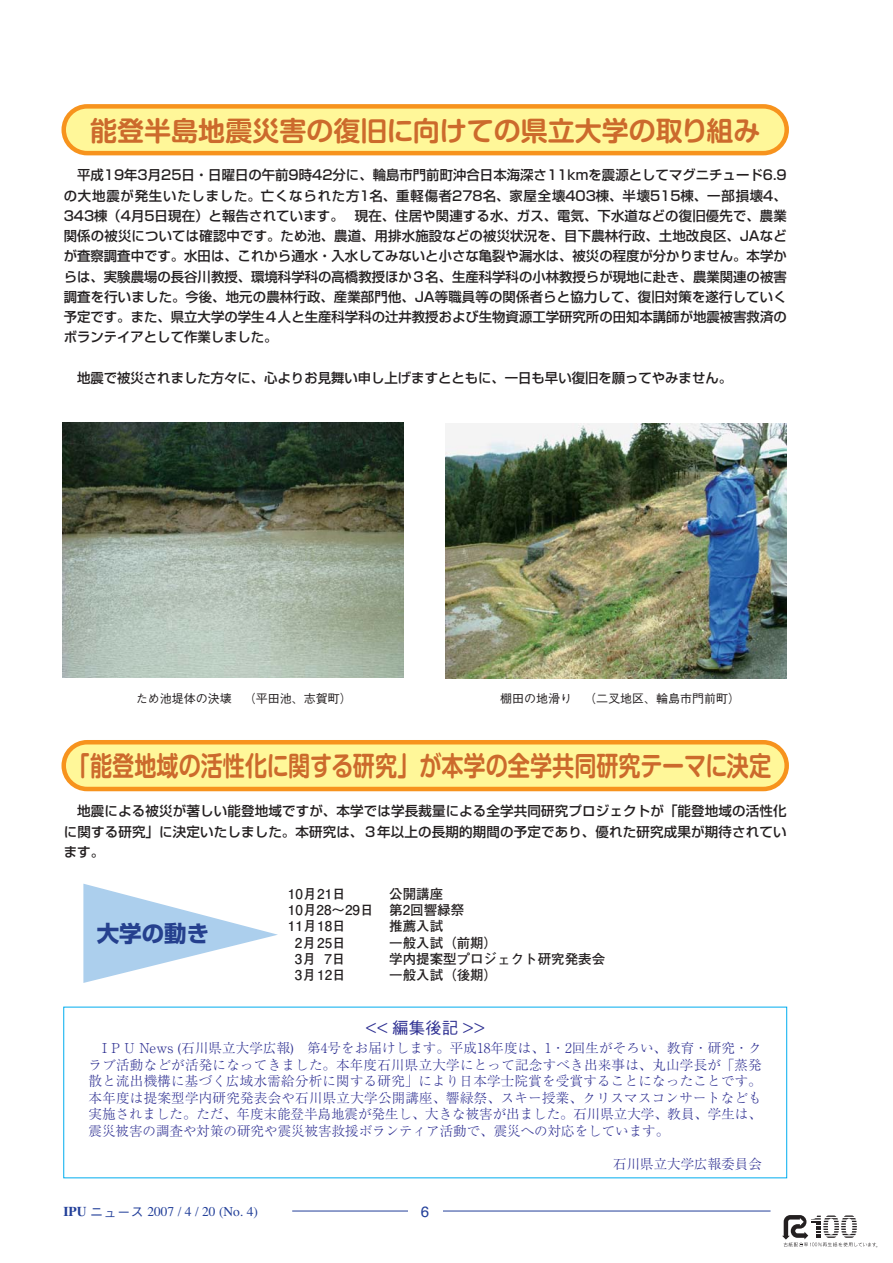
<style>
.page{position:relative;width:893px;height:1263px;background:#fff}
.page>*{position:absolute;margin:0;border:0;box-sizing:border-box;transform-origin:0 0}
.t1{font:27px "Shin M Go Pro De Bold 90 pv RKSJ H";color:#cc6a2c;scale:.82 1}
.t2{font:27px "Shin M Go Pro De Bold 90 pv RKSJ H";color:#cc6a2c}
.t3{font:22.5px "Shin Go Pr 5 Bold 90 pv RKSJ H";color:#25408e}
.t4{font:16.5px "Gothic BBB Pr 5 Medium 90 pv RKSJ H";color:#2e3092}
.t5{font:15px "Helvetica";color:#223f99}
.t6{font:13.5px/20.2px "Shin Go Pr 5 Medium 90 pv RKSJ H";color:#231f20;text-align:justify}
.t7{font:13.5px/16.5px "Ryumin Pr 5 Light 90 pv RKSJ H";color:#2e3092;text-align:justify}
.t8{font:13.5px/16.2px "Futo Go B101 Pr 5 Bold 90 pv RKSJ H";color:#231f20}
.t9{font:13.5px "Times";color:#223f99}
.t10{font:12px "Gothic BBB Pr 5 Medium 90 pv RKSJ H";color:#231f20}
.t11{font:4.5px "Gothic BBB Pr 5 Medium 90 pv RKSJ H";color:#231f20}
.s1{font-weight:700}
.s2{font-family:"Gothic BBB Pr 5 Medium 90 pv RKSJ H"}
</style>
<div class="page">
<hr style="left:292px;top:1211px;width:478px;height:1px;background:#223f99">
<div style="left:408px;top:1209px;width:35px;height:6px;background:#fff"></div>
<div style="left:64px;top:106px;width:723px;height:47px;background:#fff799;border-radius:23px"></div>
<div style="left:61px;top:104px;width:728px;height:51px;border:4px solid #f7931d;border-radius:23px"></div>
<div style="left:64px;top:742px;width:723px;height:47px;background:#fff799;border-radius:23px"></div>
<div style="left:61px;top:740px;width:728px;height:51px;border:4px solid #f7931d;border-radius:23px"></div>
<svg style="left:83px;top:884px;width:195px;height:99px"></svg>
<img style="left:63px;top:423px;width:341px;height:255px">
<img style="left:446px;top:424px;width:340px;height:255px">
<svg style="left:782px;top:1215px;width:94px;height:32px"></svg>
<h1 class="t2" style="left:90px;top:120px;width:671px">能登半島地震災害の復旧に向けての県立大学の取り組み</h1>
<p class="t6" style="left:64px;top:167px;width:724px">　平成19年3月25日・日曜日の午前9時42分に、輪島市門前町沖合日本海深さ11kmを震源としてマグニチュード6.9の大地震が発生いたしました。亡くなられた方1名、重軽傷者278名、家屋全壊403棟、半壊515棟、一部損壊4、343棟（4月5日現在）と報告されています。　現在、住居や関連する水、ガス、電気、下水道などの復旧優先で、農業関係の被災については確認中です。ため池、農道、用排水施設などの被災状況を、目下農林行政、土地改良区、JAなどが査察調査中です。水田は、これから通水・入水してみないと小さな亀裂や漏水は、被災の程度が分かりません。本学からは、実験農場の長谷川教授、環境科学科の高橋教授ほか３名、生産科学科の小林教授らが現地に赴き、農業関連の被害調査を行いました。今後、地元の農林行政、産業部門他、JA等職員等の関係者らと協力して、復旧対策を遂行していく予定です。また、県立大学の学生４人と生産科学科の辻井教授および生物資源工学研究所の田知本講師が地震被害救済のボランテイアとして作業しました。</p>
<p class="t6" style="left:64px;top:370px;width:670px">　地震で被災されました方々に、心よりお見舞い申し上げますとともに、一日も早い復旧を願ってやみません。</p>
<p class="t10" style="left:136px;top:694px;width:217px">ため池堤体の決壊　（平田池、志賀町）</p>
<p class="t10" style="left:500px;top:694px;width:241px">棚田の地滑り　（二叉地区、輪島市門前町）</p>
<h1 class="t1" style="left:68px;top:756px;width:859px">「能登地域の活性化に関する研究」が本学の全学共同研究テーマに決定</h1>
<p class="t6" style="left:64px;top:803px;width:724px">　地震による被災が著しい能登地域ですが、本学では学長裁量による全学共同研究プロジェクトが「能登地域の活性化に関する研究」に決定いたしました。本研究は、３年以上の長期的期間の予定であり、優れた研究成果が期待されています。</p>
<h2 class="t3" style="left:97px;top:926px;width:114px">大学の動き</h2>
<p class="t8" style="left:288px;top:888px;width:178px;text-indent:101px">公開講座<br>10月28～29日 第2回響緑祭<br>11月 18日</p>
<p class="t8" style="left:288px;top:888px;width:59px">10月 21日</p>
<p class="t8" style="left:389px;top:920px;width:55px">推薦入試</p>
<p class="t8" style="left:295px;top:936px;width:52px">2月 25日</p>
<p class="t8" style="left:389px;top:936px;width:109px">一般入試（前期）</p>
<p class="t8" style="left:295px;top:953px;width:52px">3月 7日</p>
<p class="t8" style="left:389px;top:953px;width:217px">学内提案型プロジェクト研究発表会</p>
<p class="t8" style="left:295px;top:969px;width:52px">3月 12日</p>
<p class="t8" style="left:389px;top:969px;width:109px">一般入試（後期）</p>
<p class="t4" style="left:365px;top:1022px;width:121px">&lt;&lt; 編集後記 &gt;&gt;</p>
<p class="t7" style="left:89px;top:1042px;width:675px">　I P U News (石川県立大学広報)　第4号をお届けします。平成18年度は、1・2回生がそろい、教育・研究・クラブ活動などが活発になってきました。本年度石川県立大学にとって記念すべき出来事は、丸山学長が「蒸発散と流出機構に基づく広域水需給分析に関する研究」により日本学士院賞を受賞することになったことです。本年度は提案型学内研究発表会や石川県立大学公開講座、響緑祭、スキー授業、クリスマスコンサートなども実施されました。ただ、年度末能登半島地震が発生し、大きな被害が出ました。石川県立大学、教員、学生は、震災被害の調査や対策の研究や震災被害救援ボランティア活動で、震災への対応をしています。</p>
<p class="t7" style="left:613px;top:1157px;width:150px">石川県立大学広報委員会</p>
<p class="t9" style="left:63px;top:1207px;width:196px"><span class="s1">IPU</span> <span class="s2">ニュース</span> 2007 / 4 / 20 (No. 4)</p>
<p class="t5" style="left:421px;top:1206px;width:10px">6</p>
<p class="t11" style="left:876px;top:1244px;width:6px">。</p>
</div>
